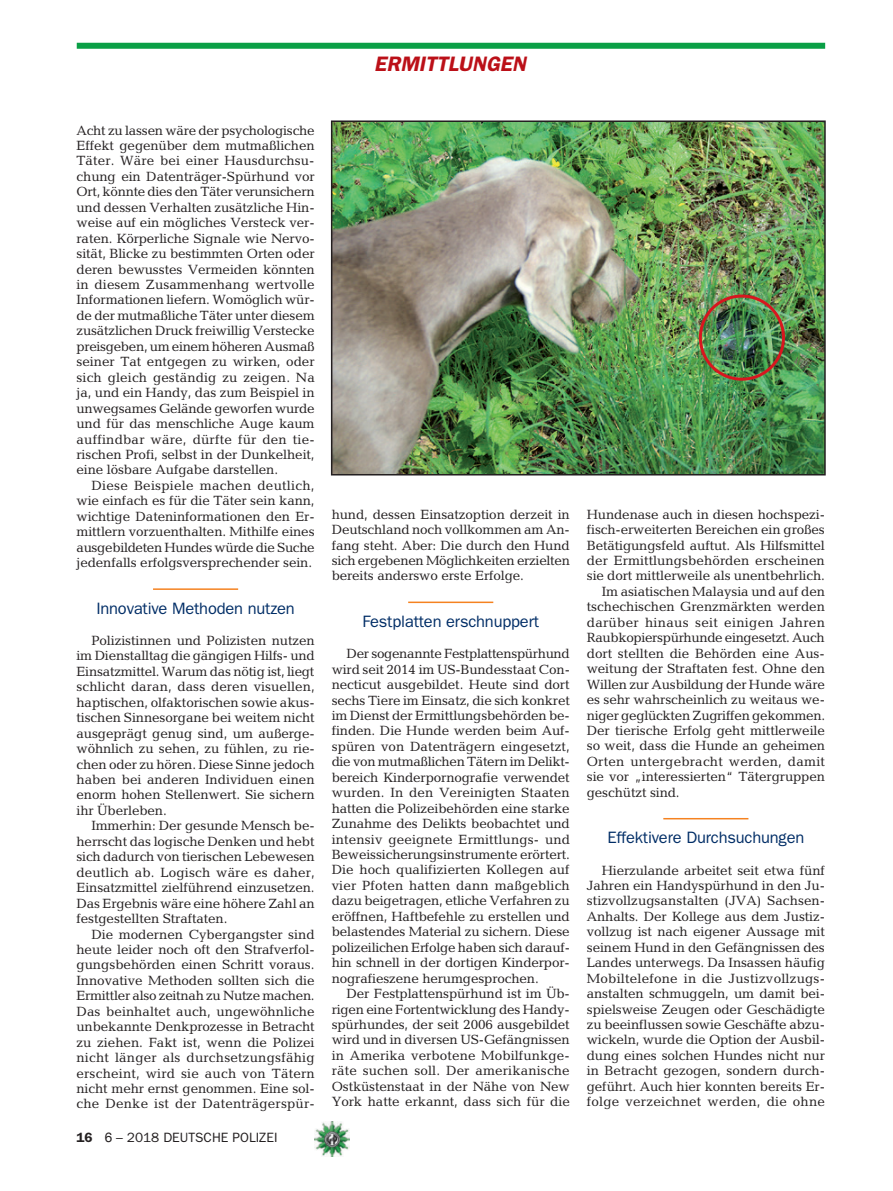
<style>
.page{position:relative;width:893px;height:1191px;background:#fff}
.page>*{position:absolute;margin:0;border:0;box-sizing:border-box;transform-origin:0 0}
.t1{font:italic 600 21px "Franklin Gothic";color:#bb1018}
.t2{font:16.5px "Franklin Gothic";letter-spacing:-.01em;color:#002d66}
.t3{font:13.5px/15.5px "Candida";letter-spacing:-.01em;color:#231f20;text-align:justify}
.t4{font:13.5px "Candida";letter-spacing:.02em;color:#231f20}
.t5{font:13.5px "Candida";letter-spacing:.015em;color:#231f20}
.t6{font:13.5px "Franklin Gothic";color:#231f20}
.s1{font-weight:600}
.s2{font-family:"Helvetica Neue"}
</style>
<div class="page">
<img style="left:315px;top:1121px;width:34px;height:35px">
<div style="left:77px;top:43px;width:748px;height:6px;background:#0a9f46"></div>
<hr style="left:153px;top:588px;width:85px;height:2px;background:#f58220">
<hr style="left:408px;top:601px;width:85px;height:2px;background:#f58220">
<hr style="left:663px;top:818px;width:85px;height:1px;background:#f58220">
<img style="left:334px;top:123px;width:489px;height:349px">
<div style="left:331px;top:120px;width:495px;height:355px;border:2px solid #231f20"></div>
<div style="left:699px;top:294px;width:86px;height:87px;border:3px solid #d7171f;border-radius:50%"></div>
<h1 class="t1" style="left:374px;top:52px;width:153px">ERMITTLUNGEN</h1>
<p class="t3" style="left:77px;top:122px;width:240px">Acht zu lassen wäre der psychologische Effekt gegenüber dem mutmaßlichen Täter. Wäre bei einer Hausdurchsu&shy;chung ein Datenträger-Spürhund vor Ort, könnte dies den Täter verunsichern und dessen Verhalten zusätzliche Hin&shy;weise auf ein mögliches Versteck ver&shy;raten. Körperliche Signale wie Nervo&shy;sität, Blicke zu bestimmten Orten oder deren bewusstes Vermeiden könnten in diesem Zusammenhang wertvolle Informationen liefern. Womöglich wür&shy;de der mutmaßliche Täter unter diesem zusätzlichen Druck freiwillig Verstecke preisgeben, um einem höheren Ausmaß seiner Tat entgegen zu wirken, oder sich gleich geständig zu zeigen. Na ja, und ein Handy, das zum Beispiel in unwegsames Gelände geworfen wurde und für das menschliche Auge kaum auffindbar wäre, dürfte für den tie&shy;rischen Profi, selbst in der Dunkelheit, eine lösbare Aufgabe darstellen.</p>
<p class="t3" style="left:77px;top:477px;width:240px;text-indent:15px">Diese Beispiele machen deutlich, wie einfach es für die Täter sein kann, wichtige Dateninformationen den Er&shy;mittlern vorzuenthalten. Mithilfe eines ausgebildeten Hundes würde die Suche jedenfalls erfolgsversprechender sein.</p>
<p class="t2" style="left:96px;top:599px;width:200px">Innovative Methoden nutzen</p>
<p class="t3" style="left:77px;top:632px;width:240px;text-indent:15px">Polizistinnen und Polizisten nutzen im Dienstalltag die gängigen Hilfs- und Einsatzmittel. Warum das nötig ist, liegt schlicht daran, dass deren visuellen, haptischen, olfaktorischen sowie akus&shy;tischen Sinnesorgane bei weitem nicht ausgeprägt genug sind, um außerge&shy;wöhnlich zu sehen, zu fühlen, zu rie&shy;chen oder zu hören. Diese Sinne jedoch haben bei anderen Individuen einen enorm hohen Stellenwert. Sie sichern ihr Überleben.</p>
<p class="t3" style="left:77px;top:818px;width:240px;text-indent:15px">Immerhin: Der gesunde Mensch be&shy;herrscht das logische Denken und hebt sich dadurch von tierischen Lebewesen deutlich ab. Logisch wäre es daher, Einsatzmittel zielführend einzusetzen.<br>Das Ergebnis wäre eine höhere Zahl an festgestellten Straftaten.</p>
<p class="t3" style="left:77px;top:926px;width:240px;text-indent:15px">Die modernen Cybergangster sind heute leider noch oft den Strafverfol&shy;gungsbehörden einen Schritt voraus.<br>Innovative Methoden sollten sich die Ermittler also zeitnah zu Nutze machen.<br>Das beinhaltet auch, ungewöhnliche unbekannte Denkprozesse in Betracht zu ziehen. Fakt ist, wenn die Polizei nicht länger als durchsetzungsfähig erscheint, wird sie auch von Tätern nicht mehr ernst genommen. Eine sol&shy;che Denke ist der Datenträgerspür-</p>
<p class="t6" style="left:77px;top:1129px;width:203px"><span class="s1">16</span> <span class="s2">6</span> – 2018 DEUTSCHE POLIZEI</p>
<p class="t3" style="left:332px;top:506px;width:240px">hund, dessen Einsatzoption derzeit in Deutschland noch vollkommen am An&shy;fang steht. Aber: Die durch den Hund sich ergebenen Möglichkeiten erzielten bereits anderswo erste Erfolge.</p>
<p class="t2" style="left:362px;top:612px;width:178px">Festplatten erschnuppert</p>
<p class="t3" style="left:332px;top:646px;width:240px;text-indent:15px">Der sogenannte Festplattenspürhund wird seit 2014 im US-Bundesstaat Con&shy;necticut ausgebildet. Heute sind dort sechs Tiere im Einsatz, die sich konkret im Dienst der Ermittlungsbehörden be&shy;finden. Die Hunde werden beim Auf&shy;spüren von Datenträgern eingesetzt, die von mutmaßlichen Tätern im Delikt&shy;bereich Kinderpornografie verwendet wurden. In den Vereinigten Staaten hatten die Polizeibehörden eine starke Zunahme des Delikts beobachtet und intensiv geeignete Ermittlungs- und Beweissicherungsinstrumente erörtert.<br>Die hoch qualifizierten Kollegen auf vier Pfoten hatten dann maßgeblich dazu beigetragen, etliche Verfahren zu eröffnen, Haftbefehle zu erstellen und belastendes Material zu sichern. Diese polizeilichen Erfolge haben sich darauf&shy;hin schnell in der dortigen Kinderpor&shy;nografieszene herumgesprochen.</p>
<p class="t3" style="left:332px;top:985px;width:240px;text-indent:15px">Der Festplattenspürhund ist im Üb&shy;rigen eine Fortentwicklung des Handy&shy;spürhundes, der seit 2006 ausgebildet wird und in diversen US-Gefängnissen in Amerika verbotene Mobilfunkge&shy;räte suchen soll. Der amerikanische Ostküstenstaat in der Nähe von New York hatte erkannt, dass sich für die</p>
<p class="t3" style="left:587px;top:506px;width:240px">Hundenase auch in diesen hochspezi-</p>
<p class="t3" style="left:587px;top:522px;width:240px">fisch-erweiterten Bereichen ein großes</p>
<p class="t3" style="left:587px;top:537px;width:240px">Betätigungsfeld auftut. Als Hilfsmittel</p>
<p class="t3" style="left:587px;top:553px;width:240px">der Ermittlungsbehörden erscheinen</p>
<p class="t3" style="left:587px;top:568px;width:240px">sie dort mittlerweile als unentbehrlich.</p>
<p class="t3" style="left:602px;top:583px;width:225px">Im asiatischen Malaysia und auf den</p>
<p class="t3" style="left:587px;top:599px;width:240px">tschechischen Grenzmärkten werden</p>
<p class="t4" style="left:587px;top:614px;width:240px">darüber hinaus seit einigen Jahren</p>
<p class="t3" style="left:587px;top:630px;width:240px">Raubkopierspürhunde eingesetzt. Auch</p>
<p class="t3" style="left:587px;top:645px;width:239px">dort stellten die Behörden eine Aus-</p>
<p class="t3" style="left:587px;top:661px;width:240px">weitung der Straftaten fest. Ohne den</p>
<p class="t3" style="left:587px;top:676px;width:240px">Willen zur Ausbildung der Hunde wäre</p>
<p class="t3" style="left:587px;top:692px;width:240px">es sehr wahrscheinlich zu weitaus we-</p>
<p class="t3" style="left:587px;top:707px;width:240px">niger geglückten Zugriffen gekommen.</p>
<p class="t3" style="left:587px;top:722px;width:240px">Der tierische Erfolg geht mittlerweile</p>
<p class="t3" style="left:587px;top:738px;width:240px">so weit, dass die Hunde an geheimen</p>
<p class="t5" style="left:587px;top:753px;width:240px">Orten untergebracht werden, damit</p>
<p class="t3" style="left:587px;top:769px;width:240px">sie vor „interessierten“ Tätergruppen</p>
<p class="t3" style="left:587px;top:784px;width:94px">geschützt sind.</p>
<p class="t2" style="left:607px;top:828px;width:198px">Effektivere Durchsuchungen</p>
<p class="t3" style="left:587px;top:862px;width:240px;text-indent:15px">Hierzulande arbeitet seit etwa fünf Jahren ein Handyspürhund in den Ju&shy;stizvollzugsanstalten (JVA) Sachsen-Anhalts. Der Kollege aus dem Justiz&shy;vollzug ist nach eigener Aussage mit seinem Hund in den Gefängnissen des Landes unterwegs. Da Insassen häufig Mobiltelefone in die Justizvollzugs&shy;anstalten schmuggeln, um damit bei&shy;spielsweise Zeugen oder Geschädigte zu beeinflussen sowie Geschäfte abzu&shy;wickeln, wurde die Option der Ausbil&shy;dung eines solchen Hundes nicht nur in Betracht gezogen, sondern durch&shy;geführt. Auch hier konnten bereits Er&shy;folge verzeichnet werden, die ohne</p>
</div>
